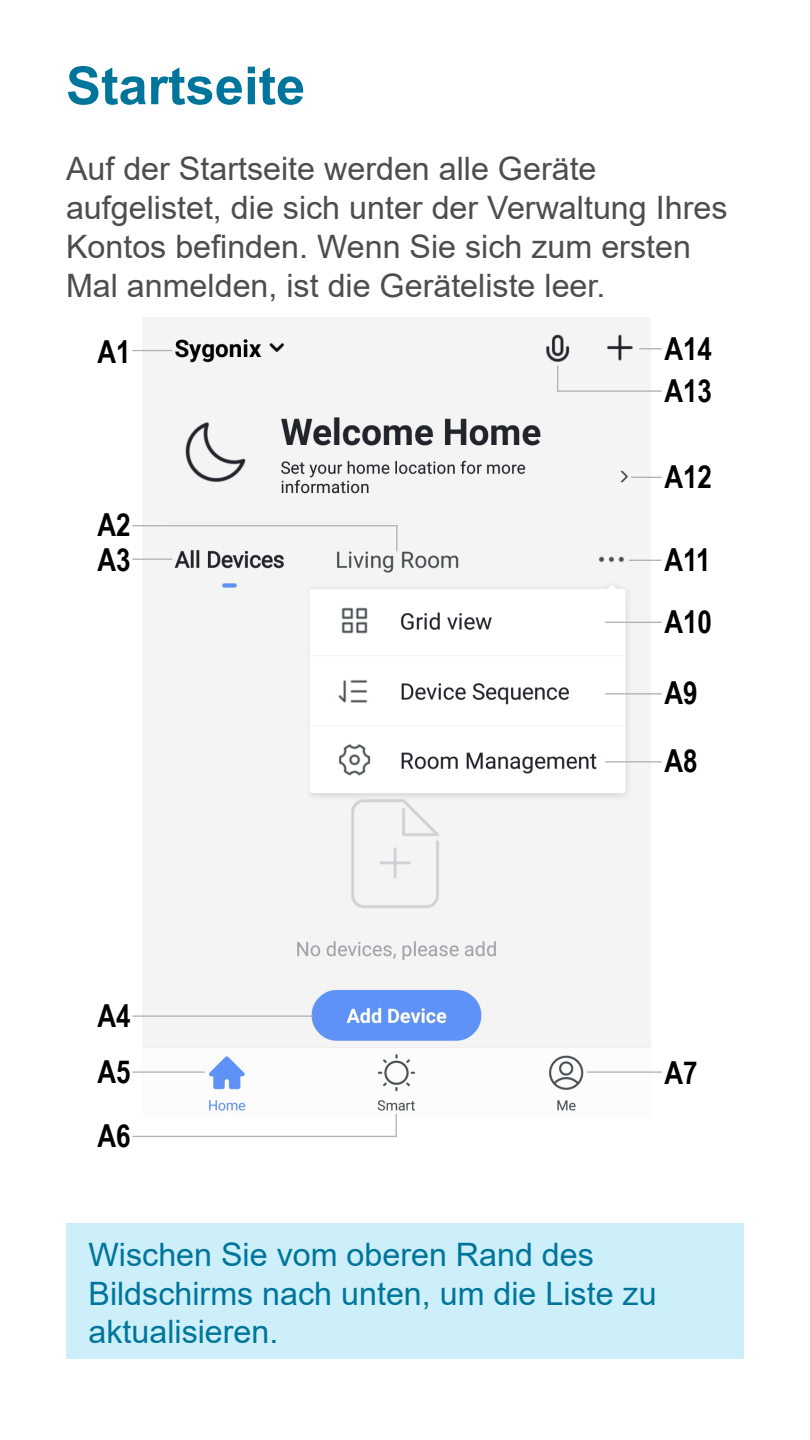
<style>
.page{position:relative;width:810px;height:1440px;background:#fff}
.page>*{position:absolute;margin:0;border:0;box-sizing:border-box;transform-origin:0 0}
.t1{font:700 52.5px "Arial";color:#00759b}
.t2{font:32.25px/38.7px "Arial";color:#4d4d4d}
.t3{font:32.25px/38.7px "Arial";color:#00759b}
.t4{font:700 31.65px/42.3px "Arial Narrow";color:#000}
</style>
<div class="page">
<img style="left:143px;top:318px;width:507px;height:799px">
<svg style="left:639px;top:348px;width:23px;height:1px"></svg>
<hr style="left:132px;top:1015px;width:181px;height:2px;background:#b2b2b2">
<hr style="left:132px;top:1136px;width:265px;height:1px;background:#b2b2b2">
<hr style="left:132px;top:525px;width:266px;height:1px;background:#b2b2b2">
<svg style="left:396px;top:1114px;width:1px;height:22px"></svg>
<hr style="left:557px;top:390px;width:105px;height:2px;background:#b2b2b2">
<hr style="left:132px;top:350px;width:40px;height:1px;background:#b2b2b2">
<svg style="left:396px;top:526px;width:1px;height:25px"></svg>
<hr style="left:132px;top:559px;width:40px;height:1px;background:#b2b2b2">
<hr style="left:629px;top:560px;width:33px;height:1px;background:#b2b2b2">
<hr style="left:605px;top:622px;width:57px;height:1px;background:#b2b2b2">
<hr style="left:605px;top:693px;width:57px;height:2px;background:#b2b2b2">
<svg style="left:557px;top:366px;width:1px;height:24px"></svg>
<hr style="left:631px;top:477px;width:31px;height:1px;background:#b2b2b2">
<hr style="left:587px;top:1071px;width:75px;height:2px;background:#b2b2b2">
<hr style="left:132px;top:1071px;width:73px;height:2px;background:#b2b2b2">
<hr style="left:605px;top:761px;width:57px;height:2px;background:#b2b2b2">
<div style="left:66px;top:1223px;width:678px;height:135px;background:#cceffa"></div>
<h1 class="t1" style="left:66px;top:49px;width:241px">Startseite</h1>
<p class="t2" style="left:66px;top:150px;width:663px">Auf der Startseite werden alle Geräte aufgelistet, die sich unter der Verwaltung Ihres Kontos befinden. Wenn Sie sich zum ersten Mal anmelden, ist die Geräteliste leer.</p>
<p class="t4" style="left:98px;top:329px;width:35px">A1</p>
<p class="t4" style="left:664px;top:326px;width:49px">A14<br>A13</p>
<p class="t4" style="left:98px;top:502px;width:35px">A2</p>
<p class="t4" style="left:98px;top:537px;width:35px">A3</p>
<p class="t4" style="left:664px;top:454px;width:49px">A12</p>
<p class="t4" style="left:664px;top:537px;width:48px">A11</p>
<p class="t4" style="left:664px;top:600px;width:49px">A10</p>
<p class="t4" style="left:664px;top:670px;width:35px">A9</p>
<p class="t4" style="left:664px;top:738px;width:35px">A8</p>
<p class="t4" style="left:98px;top:993px;width:35px">A4</p>
<p class="t4" style="left:98px;top:1049px;width:35px">A5</p>
<p class="t4" style="left:98px;top:1113px;width:35px">A6</p>
<p class="t4" style="left:664px;top:1050px;width:35px">A7</p>
<p class="t3" style="left:88px;top:1235px;width:570px">Wischen Sie vom oberen Rand des<br>Bildschirms nach unten, um die Liste zu aktualisieren.</p>
</div>
